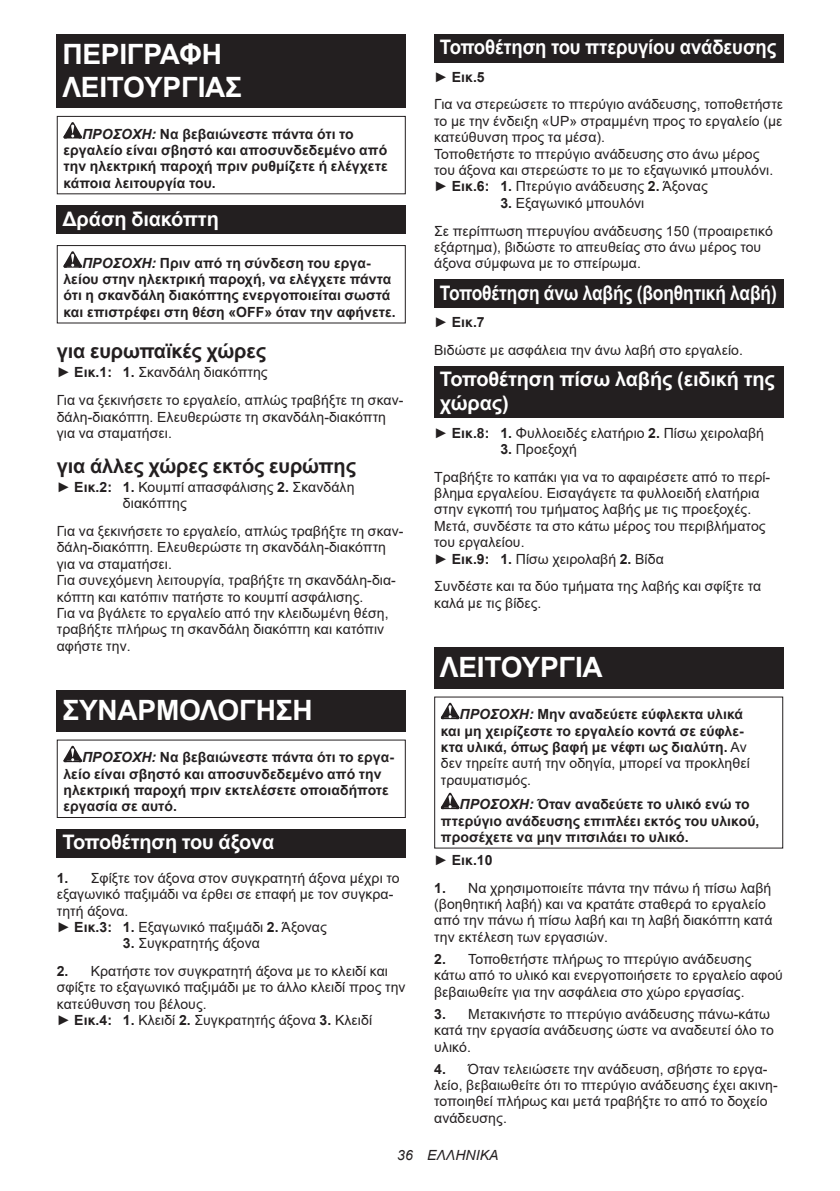
<style>
.page{position:relative;width:840px;height:1191px;background:#fff}
.page>*{position:absolute;margin:0;border:0;box-sizing:border-box;transform-origin:0 0}
.t1{font:700 28px/32.8px "Arial";letter-spacing:-.01em;color:#fff}
.t2{font:700 20px/23.4px "Arial";letter-spacing:-.01em;color:#fff}
.t3{font:700 20px "Arial";letter-spacing:-.01em;color:#231f20}
.t4{font:700 20px "Arial";letter-spacing:-.01em;color:#fff;scale:.87 1}
.t5{font:700 20px "Arial";letter-spacing:-.01em;color:#fff;scale:.93 1}
.t6{font:14px/16.4px "Arial";letter-spacing:.005em;color:#231f20}
.t7{font:700 14px/16.4px "Arial";letter-spacing:.005em;color:#231f20}
.t8{font:italic 14px "Arial";letter-spacing:.005em;color:#231f20}
.s1{font-style:italic}
.s2{font-weight:700}
.s3{font-weight:400}
</style>
<div class="page">
<div style="left:57px;top:34px;width:348px;height:74px;background:#231f20"></div>
<svg style="left:63px;top:122px;width:19px;height:16px"></svg>
<div style="left:57px;top:116px;width:348px;height:78px;border:1px solid #231f20"></div>
<div style="left:57px;top:206px;width:348px;height:28px;background:#231f20"></div>
<svg style="left:63px;top:251px;width:19px;height:17px"></svg>
<div style="left:57px;top:245px;width:348px;height:78px;border:1px solid #231f20"></div>
<div style="left:57px;top:690px;width:348px;height:41px;background:#231f20"></div>
<svg style="left:63px;top:746px;width:19px;height:16px"></svg>
<div style="left:57px;top:739px;width:348px;height:79px;border:1px solid #231f20"></div>
<div style="left:57px;top:829px;width:348px;height:29px;background:#231f20"></div>
<div style="left:434px;top:34px;width:348px;height:29px;background:#231f20"></div>
<div style="left:434px;top:280px;width:348px;height:28px;background:#231f20"></div>
<div style="left:434px;top:366px;width:348px;height:52px;background:#231f20"></div>
<div style="left:434px;top:647px;width:348px;height:41px;background:#231f20"></div>
<svg style="left:440px;top:702px;width:19px;height:17px"></svg>
<svg style="left:440px;top:792px;width:19px;height:17px"></svg>
<h1 class="t1" style="left:62px;top:38px;width:181px">ΠΕΡΙΓΡΑΦΗ<br>ΛΕΙΤΟΥΡΓΙΑΣ</h1>
<p class="t7" style="left:63px;top:125px;width:325px;text-indent:19px"><span class="s1">ΠΡΟΣΟΧΗ:</span> Να βεβαιώνεστε πάντα ότι το εργαλείο είναι σβηστό και αποσυνδεδεμένο από την ηλεκτρική παροχή πριν ρυθμίζετε ή ελέγχετε κάποια λειτουργία του.</p>
<h2 class="t2" style="left:62px;top:207px;width:158px">Δράση διακόπτη</h2>
<p class="t7" style="left:63px;top:255px;width:333px;text-align:center"><span class="s1">ΠΡΟΣΟΧΗ:</span> Πριν από τη σύνδεση του εργα-<br>λείου στην ηλεκτρική παροχή, να ελέγχετε πάντα ότι η σκανδάλη διακόπτης ενεργοποιείται σωστά και επιστρέφει στη θέση «OFF» όταν την αφήνετε.</p>
<h2 class="t3" style="left:57px;top:337px;width:211px">για ευρωπαϊκές χώρες</h2>
<p class="t6" style="left:57px;top:358px;width:348px;line-height:27.8px">► <span class="s2">Εικ.1: 1.</span> Σκανδάλη διακόπτης<br>Για να ξεκινήσετε το εργαλείο, απλώς τραβήξτε τη σκαν-</p>
<p class="t6" style="left:57px;top:408px;width:330px">δάλη-διακόπτη. Ελευθερώστε τη σκανδάλη-διακόπτη για να σταματήσει.</p>
<h2 class="t3" style="left:57px;top:451px;width:300px">για άλλες χώρες εκτός ευρώπης</h2>
<p class="t6" style="left:123px;top:479px;width:233px;text-indent:-66px">► <span class="s2">Εικ.2: 1.</span> Κουμπί απασφάλισης <span class="s2">2.</span> Σκανδάλη διακόπτης</p>
<p class="t6" style="left:57px;top:523px;width:348px">Για να ξεκινήσετε το εργαλείο, απλώς τραβήξτε τη σκαν&shy;δάλη-διακόπτη. Ελευθερώστε τη σκανδάλη-διακόπτη για να σταματήσει.<br>Για συνεχόμενη λειτουργία, τραβήξτε τη σκανδάλη-δια&shy;κόπτη και κατόπιν πατήστε το κουμπί ασφάλισης.<br>Για να βγάλετε το εργαλείο από την κλειδωμένη θέση, τραβήξτε πλήρως τη σκανδάλη διακόπτη και κατόπιν αφήστε την.</p>
<h1 class="t1" style="left:62px;top:694px;width:251px">ΣΥΝΑΡΜΟΛΟΓΗΣΗ</h1>
<p class="t7" style="left:63px;top:749px;width:332px;text-indent:19px"><span class="s1">ΠΡΟΣΟΧΗ:</span> Να βεβαιώνεστε πάντα ότι το εργα&shy;λείο είναι σβηστό και αποσυνδεδεμένο από την ηλεκτρική παροχή πριν εκτελέσετε οποιαδήποτε εργασία σε αυτό.</p>
<h2 class="t2" style="left:62px;top:831px;width:213px">Τοποθέτηση του άξονα</h2>
<p class="t6" style="left:57px;top:869px;width:344px"><span class="s2">1.</span> Σφίξτε τον άξονα στον συγκρατητή άξονα μέχρι το εξαγωνικό παξιμάδι να έρθει σε επαφή με τον συγκρα&shy;τητή άξονα.<br>► <span class="s2">Εικ.3: 1.</span> Εξαγωνικό παξιμάδι <span class="s2">2.</span> Άξονας</p>
<p class="t6" style="left:123px;top:935px;width:138px"><span class="s2">3.</span> Συγκρατητής άξονα</p>
<p class="t6" style="left:57px;top:962px;width:350px"><span class="s2">2.</span> Κρατήστε τον συγκρατητή άξονα με το κλειδί και σφίξτε το εξαγωνικό παξιμάδι με το άλλο κλειδί προς την κατεύθυνση του βέλους.<br>► <span class="s2">Εικ.4: 1.</span> Κλειδί <span class="s2">2.</span> Συγκρατητής άξονα <span class="s2">3.</span> Κλειδί</p>
<h2 class="t5" style="left:439px;top:33px;width:363px">Τοποθέτηση του πτερυγίου ανάδευσης</h2>
<p class="t6" style="left:434px;top:63px;width:350px;line-height:27.8px">► <span class="s2">Εικ.5<br></span>Για να στερεώσετε το πτερύγιο ανάδευσης, τοποθετήστε</p>
<p class="t6" style="left:434px;top:113px;width:349px">το με την ένδειξη «UP» στραμμένη προς το εργαλείο (με κατεύθυνση προς τα μέσα).<br>Τοποθετήστε το πτερύγιο ανάδευσης στο άνω μέρος του άξονα και στερεώστε το με το εξαγωνικό μπουλόνι. ► <span class="s2">Εικ.6: 1.</span> Πτερύγιο ανάδευσης <span class="s2">2.</span> Άξονας</p>
<p class="t6" style="left:434px;top:189px;width:340px;line-height:27.8px;text-indent:66px"><span class="s2">3.</span> Εξαγωνικό μπουλόνι<br>Σε περίπτωση πτερυγίου ανάδευσης 150 (προαιρετικό</p>
<p class="t6" style="left:434px;top:239px;width:328px">εξάρτημα), βιδώστε το απευθείας στο άνω μέρος του άξονα σύμφωνα με το σπείρωμα.</p>
<h2 class="t4" style="left:439px;top:278px;width:389px">Τοποθέτηση άνω λαβής (βοηθητική λαβή)</h2>
<p class="t6" style="left:434px;top:308px;width:310px;line-height:27.8px">► <span class="s2">Εικ.7<br></span>Βιδώστε με ασφάλεια την άνω λαβή στο εργαλείο.</p>
<h2 class="t2" style="left:439px;top:368px;width:336px">Τοποθέτηση πίσω λαβής (ειδική της χώρας)</h2>
<p class="t6" style="left:434px;top:424px;width:331px">► <span class="s2">Εικ.8: 1.</span> Φυλλοειδές ελατήριο <span class="s2">2.</span> Πίσω χειρολαβή</p>
<p class="t6" style="left:434px;top:435px;width:337px;line-height:27.8px;text-indent:66px"><span class="s2">3.</span> Προεξοχή<br>Τραβήξτε το καπάκι για να το αφαιρέσετε από το περί-</p>
<p class="t6" style="left:434px;top:485px;width:333px">βλημα εργαλείου. Εισαγάγετε τα φυλλοειδή ελατήρια στην εγκοπή του τμήματος λαβής με τις προεξοχές.<br>Μετά, συνδέστε τα στο κάτω μέρος του περιβλήματος του εργαλείου.<br>► <span class="s2">Εικ.9: 1.</span> Πίσω χειρολαβή <span class="s2">2.</span> Βίδα</p>
<p class="t6" style="left:434px;top:578px;width:328px">Συνδέστε και τα δύο τμήματα της λαβής και σφίξτε τα καλά με τις βίδες.</p>
<h1 class="t1" style="left:439px;top:651px;width:164px">ΛΕΙΤΟΥΡΓΙΑ</h1>
<p class="t7" style="left:440px;top:706px;width:310px;text-indent:19px"><span class="s1">ΠΡΟΣΟΧΗ:</span> Μην αναδεύετε εύφλεκτα υλικά και μη χειρίζεστε το εργαλείο κοντά σε εύφλε&shy;κτα υλικά, όπως βαφή με νέφτι ως διαλύτη. <span class="s3">Αν δεν τηρείτε αυτή την οδηγία, μπορεί να προκληθεί τραυματισμός.</span></p>
<p class="t7" style="left:440px;top:796px;width:320px;text-indent:19px"><span class="s1">ΠΡΟΣΟΧΗ:</span> Όταν αναδεύετε το υλικό ενώ το πτερύγιο ανάδευσης επιπλέει εκτός του υλικού, προσέχετε να μην πιτσιλάει το υλικό.</p>
<p class="t7" style="left:434px;top:852px;width:60px"><span class="s3">►</span> Εικ.10</p>
<p class="t6" style="left:434px;top:879px;width:339px"><span class="s2">1.</span> Να χρησιμοποιείτε πάντα την πάνω ή πίσω λαβή (βοηθητική λαβή) και να κρατάτε σταθερά το εργαλείο από την πάνω ή πίσω λαβή και τη λαβή διακόπτη κατά την εκτέλεση των εργασιών.</p>
<p class="t6" style="left:434px;top:950px;width:350px"><span class="s2">2.</span> Τοποθετήστε πλήρως το πτερύγιο ανάδευσης κάτω από το υλικό και ενεργοποιήσετε το εργαλείο αφού βεβαιωθείτε για την ασφάλεια στο χώρο εργασίας.</p>
<p class="t6" style="left:434px;top:1005px;width:341px"><span class="s2">3.</span> Μετακινήστε το πτερύγιο ανάδευσης πάνω-κάτω κατά την εργασία ανάδευσης ώστε να αναδευτεί όλο το υλικό.</p>
<p class="t6" style="left:434px;top:1060px;width:345px"><span class="s2">4.</span> Όταν τελειώσετε την ανάδευση, σβήστε το εργα&shy;λείο, βεβαιωθείτε ότι το πτερύγιο ανάδευσης έχει ακινη&shy;τοποιηθεί πλήρως και μετά τραβήξτε το από το δοχείο ανάδευσης.</p>
<p class="t8" style="left:397px;top:1146px;width:103px">36 ΕΛΛΗΝΙΚΑ</p>
</div>
